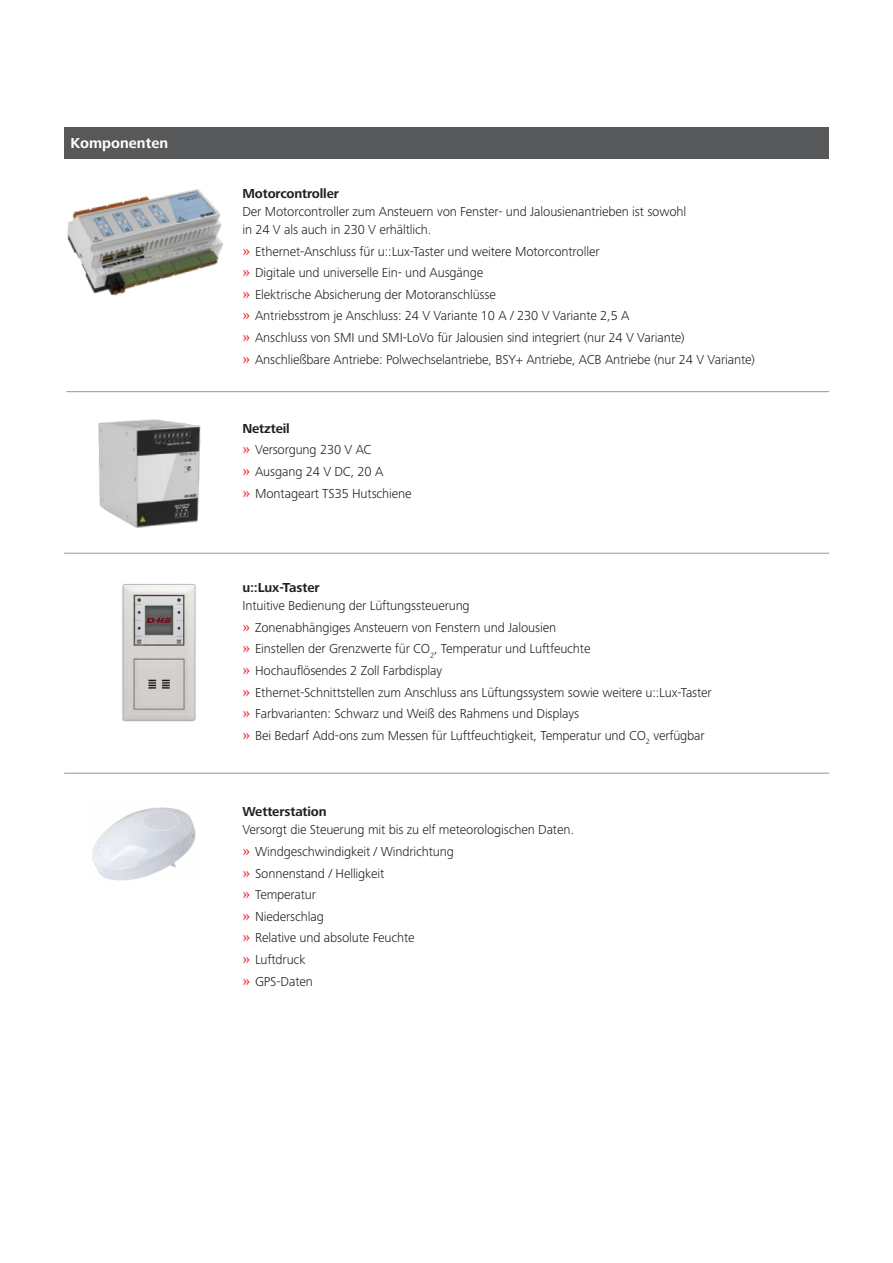
<style>
.page{position:relative;width:893px;height:1263px;background:#fff}
.page>*{position:absolute;margin:0;border:0;box-sizing:border-box;transform-origin:0 0}
.t1{font:700 15px "Frutiger Next LTW1 G";color:#fff}
.t2{font:300 13.5px/21.6px "Frutiger Next LTW1 G";letter-spacing:-.01em;color:#231f20}
.t3{font:700 13.5px "Frutiger Next LTW1 G";letter-spacing:-.01em;color:#231f20}
.s1{font-family:"Minion Pro";font-weight:400;font-size:18px;color:#ee1b2c}
.s2{font-weight:700}
</style>
<div class="page">
<img style="left:122px;top:584px;width:74px;height:138px">
<img style="left:92px;top:807px;width:104px;height:74px">
<img style="left:67px;top:189px;width:156px;height:107px">
<div style="left:64px;top:128px;width:765px;height:31px;background:#57585a"></div>
<hr style="left:66px;top:391px;width:763px;height:1px;background:#939598">
<hr style="left:64px;top:553px;width:765px;height:1px;background:#939598">
<hr style="left:64px;top:773px;width:765px;height:1px;background:#939598">
<img style="left:98px;top:419px;width:103px;height:109px">
<p class="t1" style="left:71px;top:135px;width:99px">Komponenten</p>
<p class="t3" style="left:242px;top:186px;width:98px">Motorcontroller</p>
<p class="t2" style="left:242px;top:203px;width:445px;line-height:18px">Der Motorcontroller zum Ansteuern von Fenster- und Jalousienantrieben ist sowohl in 24 V als auch in 230 V erhältlich.</p>
<p class="t2" style="left:242px;top:240px;width:514px"><span class="s1">»</span> Ethernet-Anschluss für u::Lux-Taster und weitere Motorcontroller<br><span class="s1">»</span> Digitale und universelle Ein- und Ausgänge<br><span class="s1">»</span> Elektrische Absicherung der Motoranschlüsse<br><span class="s1">»</span> Antriebsstrom je Anschluss: 24 V Variante 10 A / 230 V Variante 2,5 A<br><span class="s1">»</span> Anschluss von SMI und SMI-LoVo für Jalousien sind integriert (nur 24 V Variante)<br><span class="s1">»</span> Anschließbare Antriebe: Polwechselantriebe, BSY+ Antriebe, ACB Antriebe (nur 24 V Variante)</p>
<p class="t2" style="left:242px;top:417px;width:171px"><span class="s2">Netzteil<br></span><span class="s1">»</span> Versorgung 230 V AC<br><span class="s1">»</span> Ausgang 24 V DC, 20 A<br><span class="s1">»</span> Montageart TS35 Hutschiene</p>
<p class="t3" style="left:242px;top:580px;width:79px">u::Lux-Taster</p>
<p class="t2" style="left:242px;top:595px;width:471px">Intuitive Bedienung der Lüftungssteuerung<br><span class="s1">»</span> Zonenabhängiges Ansteuern von Fenstern und Jalousien<br><span class="s1">»</span> Einstellen der Grenzwerte für CO<sub>2</sub>, Temperatur und Luftfeuchte<br><span class="s1">»</span> Hochauflösendes 2 Zoll Farbdisplay<br><span class="s1">»</span> Ethernet-Schnittstellen zum Anschluss ans Lüftungssystem sowie weitere u::Lux-Taster <span class="s1">»</span> Farbvarianten: Schwarz und Weiß des Rahmens und Displays<br><span class="s1">»</span> Bei Bedarf Add-ons zum Messen für Luftfeuchtigkeit, Temperatur und CO<sub>2</sub> verfügbar</p>
<p class="t3" style="left:242px;top:804px;width:86px">Wetterstation</p>
<p class="t2" style="left:242px;top:819px;width:333px">Versorgt die Steuerung mit bis zu elf meteorologischen Daten. <span class="s1">»</span> Windgeschwindigkeit / Windrichtung<br><span class="s1">»</span> Sonnenstand / Helligkeit<br><span class="s1">»</span> Temperatur<br><span class="s1">»</span> Niederschlag<br><span class="s1">»</span> Relative und absolute Feuchte<br><span class="s1">»</span> Luftdruck<br><span class="s1">»</span> GPS-Daten</p>
</div>
